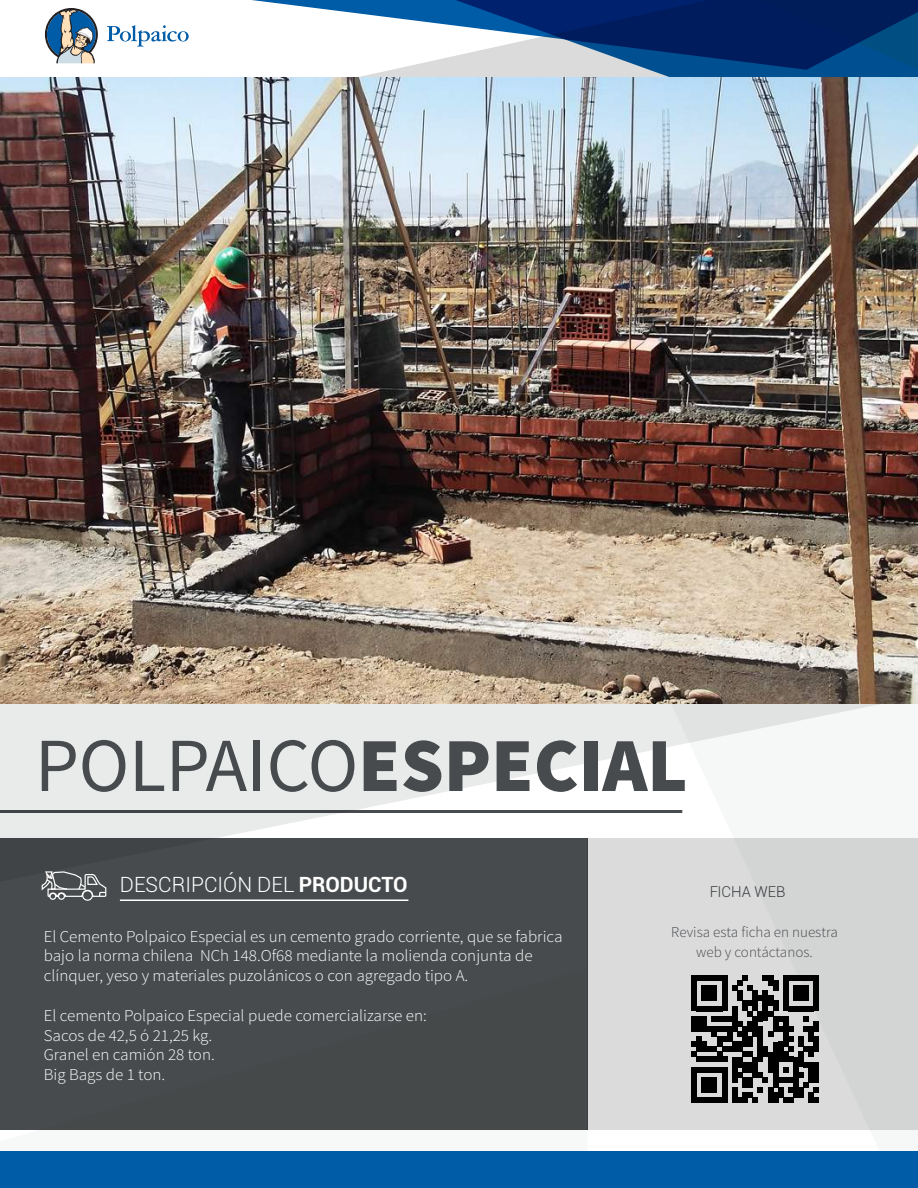
<style>
.page{position:relative;width:918px;height:1188px;background:#fff}
.page>*{position:absolute;margin:0;border:0;box-sizing:border-box;transform-origin:0 0}
.t1{font:76.5px "Source Sans Pro";color:#484b4d}
.t2{font:300 21px "Roboto";color:#fff}
.t3{font:300 16.5px/19.8px "Source Sans Pro";color:#fff}
.t4{font:300 15px/19.4px "Source Sans Pro";color:#484b4d;text-align:center}
.t5{font:300 15px "Roboto";color:#484b4d}
.s1{font-weight:900}
.s2{font-weight:700}
</style>
<div class="page">
<svg style="left:0;top:1151px;width:588px;height:1px"></svg>
<svg style="left:0;top:704px;width:881px;height:134px;fill:#e9eaea"></svg>
<div style="left:588px;top:838px;width:330px;height:292px;background:#dbdbdc"></div>
<div style="left:0;top:838px;width:588px;height:292px;background:#484b4d"></div>
<svg style="left:252px;top:0;width:71px;height:9px"></svg>
<hr style="left:0;top:810px;width:682px;height:3px;background:#484b4d">
<svg style="left:45px;top:8px;width:53px;height:55px"></svg>
<svg style="left:107px;top:25px;width:82px;height:22px"></svg>
<div style="left:0;top:1152px;width:918px;height:36px;background:#005ca7"></div>
<hr style="left:120px;top:899px;width:288px;height:2px;background:#fff">
<svg style="left:41px;top:871px;width:66px;height:26px"></svg>
<div style="left:82px;top:890px;width:11px;height:11px;border:1px solid #fff;border-radius:50%"></div>
<div style="left:49px;top:893px;width:7px;height:7px;border:1px solid #fff;border-radius:50%"></div>
<div style="left:58px;top:893px;width:7px;height:7px;border:1px solid #fff;border-radius:50%"></div>
<svg style="left:323px;top:0;width:595px;height:78px"></svg>
<svg style="left:758px;top:0;width:160px;height:70px;background:#002b68"></svg>
<svg style="left:692px;top:975px;width:127px;height:128px"></svg>
<img style="left:0;top:78px;width:918px;height:626px">
<h1 class="t1" style="left:35px;top:718px;width:654px">POLPAICO<span class="s1">ESPECIAL</span></h1>
<p class="t2" style="left:120px;top:870px;width:289px">DESCRIPCIÓN DEL <span class="s2">PRODUCTO</span></p>
<p class="t5" style="left:709px;top:881px;width:78px">FICHA WEB</p>
<p class="t3" style="left:44px;top:926px;width:520px">El Cemento Polpaico Especial es un cemento grado corriente, que se fabrica bajo la norma chilena NCh 148.Of68 mediante la molienda conjunta de clínquer, yeso y materiales puzolánicos o con agregado tipo A.</p>
<p class="t3" style="left:44px;top:1005px;width:385px">El cemento Polpaico Especial puede comercializarse en:<br>Sacos de 42,5 ó 21,25 kg.<br>Granel en camión 28 ton.<br>Big Bags de 1 ton.</p>
<p class="t4" style="left:671px;top:923px;width:168px">Revisa esta ficha en nuestra web y contáctanos.</p>
</div>
